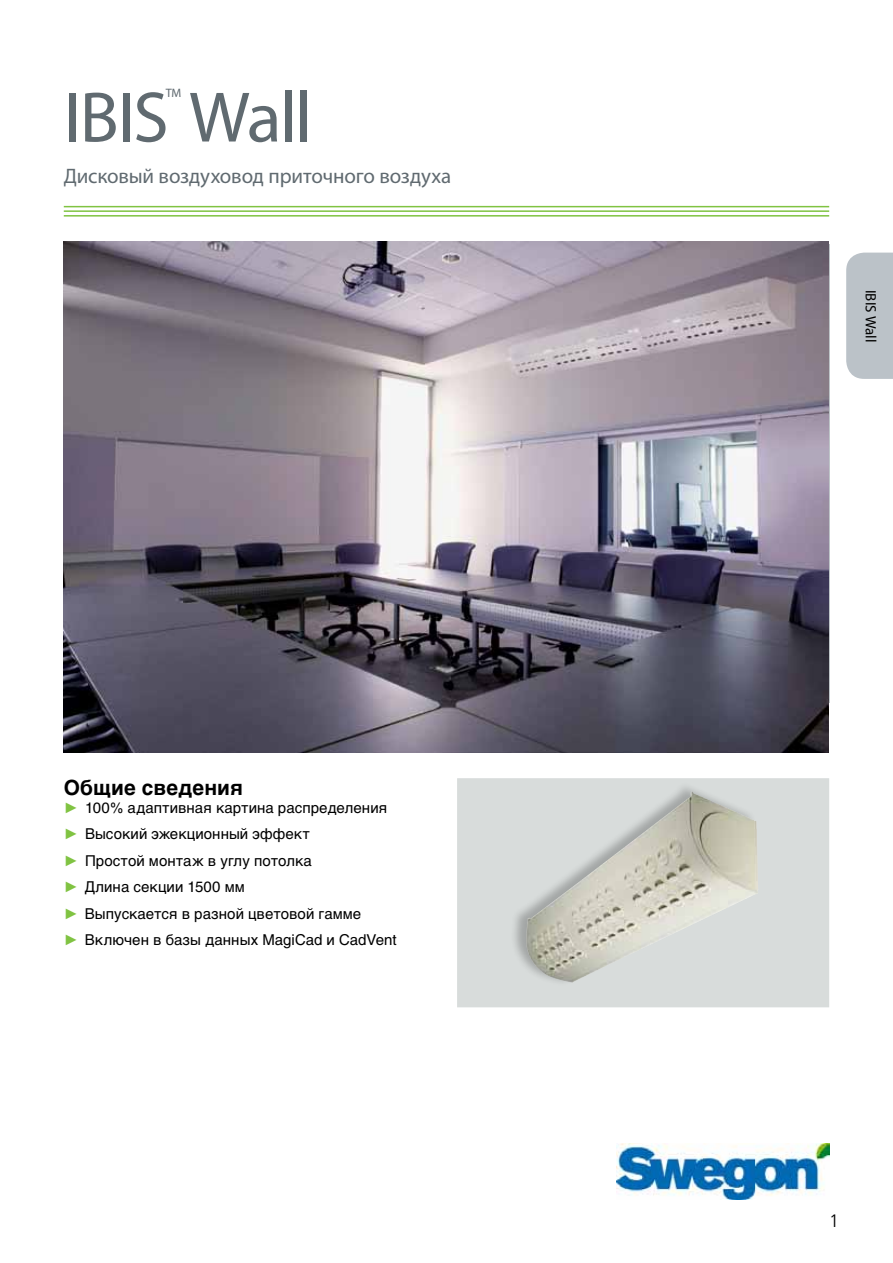
<style>
.page{position:relative;width:893px;height:1263px;background:#fff}
.page>*{position:absolute;margin:0;border:0;box-sizing:border-box;transform-origin:0 0}
.t1{font:72px "Myriad Pro";letter-spacing:-.025em;color:#606a70}
.t2{font:21px "Myriad Pro";letter-spacing:-.01em;color:#606a70}
.t3{font:700 21px "Helvetica Cyr";letter-spacing:.005em;color:#000}
.t4{font:300 18px "Frutiger";color:#000}
.t5{font:15px/26.5px "Helvetica Cyr Upright";letter-spacing:.005em;color:#000}
.t6{font:15px "Myriad Pro";letter-spacing:-.005em;color:#000}
.t7{font:12.3px "Myriad Pro";color:#606a70}
.s1{font-family:"Arial";color:#80c342}
</style>
<div class="page">
<img style="left:617px;top:1143px;width:212px;height:56px">
<hr style="left:64px;top:206px;width:765px;height:1px;background:#80c342">
<hr style="left:64px;top:210px;width:765px;height:2px;background:#80c342">
<hr style="left:64px;top:215px;width:765px;height:2px;background:#80c342">
<div style="left:846px;top:253px;width:47px;height:126px;background:#bbc2c8"></div>
<img style="left:64px;top:241px;width:764px;height:512px">
<div style="left:457px;top:778px;width:372px;height:229px;background:#d8dcdb"></div>
<div style="left:510px;top:780px;width:248px;height:207px;background:#000;opacity:.25"></div>
<img style="left:526px;top:791px;width:232px;height:192px">
<p class="t7" style="left:166px;top:85px;width:17px">TM</p>
<h1 class="t1" style="left:64px;top:73px;width:250px">IBIS Wall</h1>
<h2 class="t2" style="left:64px;top:163px;width:389px">Дисковый воздуховод приточного воздуха</h2>
<h2 class="t3" style="left:64px;top:775px;width:181px">Общие сведения</h2>
<p class="t5" style="left:64px;top:794px;width:334px"><span class="s1">►</span> 100% адаптивная картина распределения <span class="s1">►</span> Высокий эжекционный эффект<br><span class="s1">►</span> Простой монтаж в углу потолка<br><span class="s1">►</span> Длина секции 1500 мм<br><span class="s1">►</span> Выпускается в разной цветовой гамме<br><span class="s1">►</span> Включен в базы данных MagiCad и CadVent</p>
<p class="t6" style="left:880px;top:290px;width:54px;rotate:90deg">IBIS Wall</p>
<p class="t4" style="left:829px;top:1210px;width:12px">1</p>
</div>
